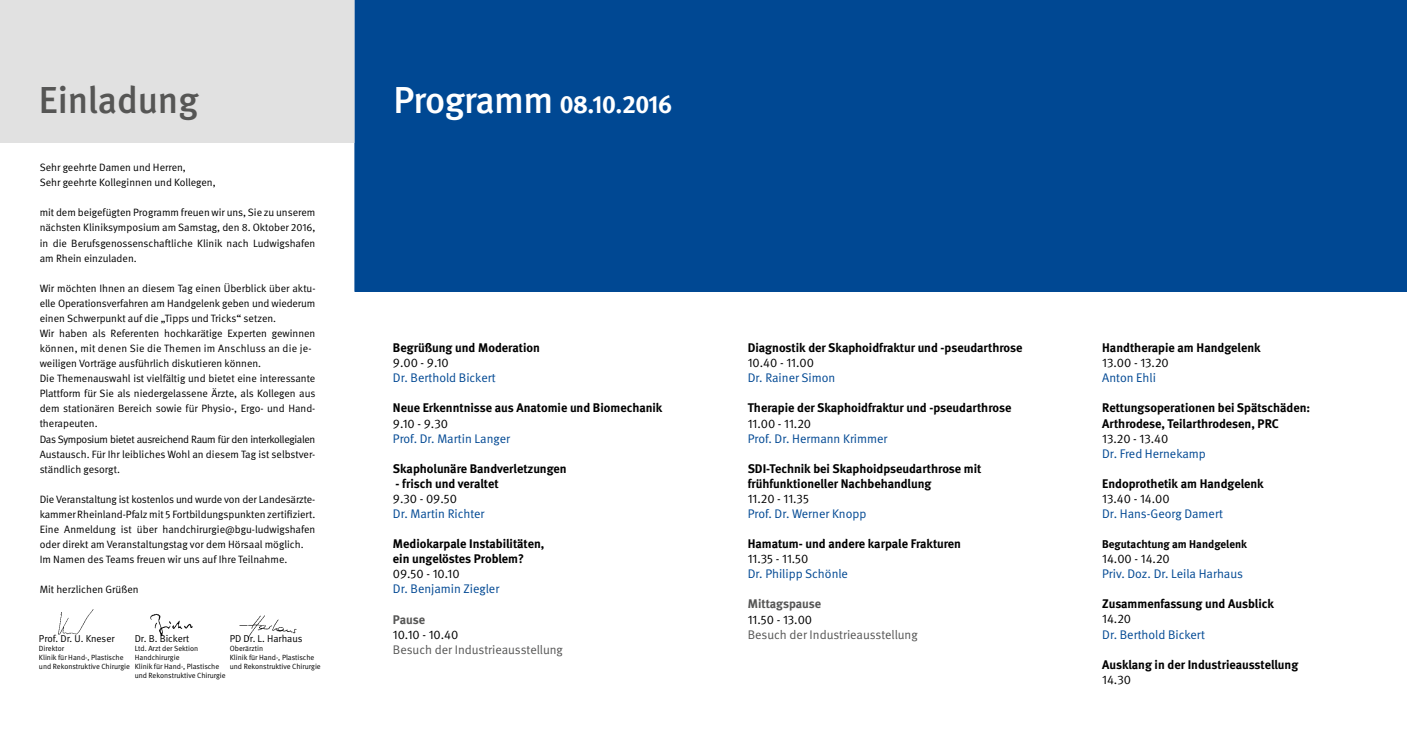
<style>
.page{position:relative;width:1407px;height:745px;background:#fff}
.page>*{position:absolute;margin:0;border:0;box-sizing:border-box;transform-origin:0 0}
.t1{font:500 37.5px "DGUV Meta";color:#565655}
.t2{font:700 25px "DGUV Meta";letter-spacing:-.02em;color:#fff}
.t3{font:700 12.5px/15.1px "DGUV Meta";color:#000}
.t4{font:12.5px "DGUV Meta";color:#004893}
.t5{font:12.5px "DGUV Meta";color:#000}
.t6{font:12.5px "DGUV Meta";color:#565655}
.t7{font:700 12.5px "DGUV Meta";color:#565655}
.t8{font:700 11.25px "DGUV Meta";color:#000}
.t9{font:10.62px/15px "DGUV Meta";color:#000}
.t10{font:10px "DGUV Meta";color:#000}
.t11{font:7.5px/9px "DGUV Meta";color:#000}
.s1{font-weight:500;font-size:37.5px}
</style>
<div class="page">
<div style="left:354px;top:0;width:1053px;height:291px;background:#004893"></div>
<div style="left:0;top:0;width:354px;height:143px;background:#e1e1e1"></div>
<img style="left:58px;top:609px;width:35px;height:25px">
<img style="left:150px;top:613px;width:43px;height:23px">
<img style="left:239px;top:615px;width:58px;height:24px">
<h1 class="t1" style="left:39px;top:78px;width:161px">Einladung</h1>
<h2 class="t2" style="left:393px;top:89px;width:280px"><span class="s1">Programm</span> 08.10.2016</h2>
<p class="t9" style="left:40px;top:160px;width:178px">Sehr geehrte Damen und Herren,<br>Sehr geehrte Kolleginnen und Kollegen,</p>
<p class="t9" style="left:40px;top:205px;width:277px;text-align:justify">mit dem beigefügten Programm freuen wir uns, Sie zu unserem nächsten Kliniksymposium am Samstag, den 8. Oktober 2016, in die Berufsgenossenschaftliche Klinik nach Ludwigshafen am Rhein einzuladen.</p>
<p class="t9" style="left:40px;top:281px;width:277px">Wir möchten Ihnen an diesem Tag einen Überblick über aktu&shy;elle Operationsverfahren am Handgelenk geben und wiederum einen Schwerpunkt auf die „Tipps und Tricks“ setzen.<br>Wir haben als Referenten hochkarätige Experten gewinnen können, mit denen Sie die Themen im Anschluss an die je&shy;weiligen Vorträge ausführlich diskutieren können.<br>Die Themenauswahl ist vielfältig und bietet eine interessante Plattform für Sie als niedergelassene Ärzte, als Kollegen aus dem stationären Bereich sowie für Physio-, Ergo- und Hand&shy;therapeuten.<br>Das Symposium bietet ausreichend Raum für den interkollegialen Austausch. Für Ihr leibliches Wohl an diesem Tag ist selbstver&shy;ständlich gesorgt.</p>
<p class="t9" style="left:40px;top:491px;width:277px">Die Veranstaltung ist kostenlos und wurde von der Landesärzte&shy;kammer Rheinland-Pfalz mit 5 Fortbildungspunkten zertifiziert.<br>Eine Anmeldung ist über handchirurgie@bgu-ludwigshafen oder direkt am Veranstaltungstag vor dem Hörsaal möglich.<br>Im Namen des Teams freuen wir uns auf Ihre Teilnahme.</p>
<p class="t9" style="left:40px;top:582px;width:100px">Mit herzlichen Grüßen</p>
<p class="t10" style="left:135px;top:632px;width:56px">Dr. B. Bickert</p>
<p class="t11" style="left:135px;top:643px;width:92px">Ltd. Arzt der Sektion<br>Handchirurgie<br>Klinik für Hand-, Plastische und Rekonstruktive Chirurgie</p>
<p class="t10" style="left:230px;top:632px;width:74px">PD Dr. L. Harhaus</p>
<p class="t11" style="left:230px;top:643px;width:92px">Oberärztin<br>Klinik für Hand-, Plastische und Rekonstruktive Chirurgie</p>
<p class="t10" style="left:39px;top:632px;width:77px">Prof. Dr. U. Kneser</p>
<p class="t11" style="left:39px;top:643px;width:92px">Direktor<br>Klinik für Hand-, Plastische und Rekonstruktive Chirurgie</p>
<p class="t3" style="left:393px;top:340px;width:149px">Begrüßung und Moderation</p>
<p class="t5" style="left:393px;top:355px;width:57px">9.00 - 9.10</p>
<p class="t4" style="left:393px;top:370px;width:104px">Dr. Berthold Bickert</p>
<p class="t3" style="left:393px;top:400px;width:271px">Neue Erkenntnisse aus Anatomie und Biomechanik</p>
<p class="t5" style="left:393px;top:415px;width:57px">9.10 - 9.30</p>
<p class="t4" style="left:393px;top:430px;width:119px">Prof. Dr. Martin Langer</p>
<p class="t3" style="left:393px;top:461px;width:175px">Skapholunäre Bandverletzungen</p>
<p class="t3" style="left:396px;top:476px;width:104px">- frisch und veraltet</p>
<p class="t5" style="left:393px;top:491px;width:66px">9.30 - 09.50</p>
<p class="t4" style="left:393px;top:506px;width:93px">Dr. Martin Richter</p>
<p class="t3" style="left:393px;top:536px;width:153px">Mediokarpale Instabilitäten, ein ungelöstes Problem?</p>
<p class="t5" style="left:393px;top:566px;width:68px">09.50 - 10.10</p>
<p class="t4" style="left:393px;top:581px;width:108px">Dr. Benjamin Ziegler</p>
<p class="t7" style="left:393px;top:611px;width:34px">Pause</p>
<p class="t5" style="left:393px;top:626px;width:67px">10.10 - 10.40</p>
<p class="t6" style="left:393px;top:641px;width:171px">Besuch der Industrieausstellung</p>
<p class="t3" style="left:748px;top:340px;width:276px">Diagnostik der Skaphoidfraktur und -pseudarthrose</p>
<p class="t5" style="left:748px;top:355px;width:68px">10.40 - 11.00</p>
<p class="t4" style="left:748px;top:370px;width:89px">Dr. Rainer Simon</p>
<p class="t3" style="left:748px;top:400px;width:265px">Therapie der Skaphoidfraktur und -pseudarthrose</p>
<p class="t5" style="left:748px;top:415px;width:65px">11.00 - 11.20</p>
<p class="t4" style="left:748px;top:431px;width:141px">Prof. Dr. Hermann Krimmer</p>
<p class="t3" style="left:748px;top:461px;width:235px">SDI-Technik bei Skaphoidpseudarthrose mit frühfunktioneller Nachbehandlung</p>
<p class="t5" style="left:748px;top:491px;width:63px">11.20 - 11.35</p>
<p class="t4" style="left:748px;top:506px;width:120px">Prof. Dr. Werner Knopp</p>
<p class="t3" style="left:748px;top:536px;width:215px">Hamatum- und andere karpale Frakturen</p>
<p class="t5" style="left:748px;top:551px;width:62px">11.35 - 11.50</p>
<p class="t4" style="left:748px;top:566px;width:102px">Dr. Philipp Schönle</p>
<p class="t7" style="left:748px;top:596px;width:75px">Mittagspause</p>
<p class="t5" style="left:748px;top:611px;width:66px">11.50 - 13.00</p>
<p class="t6" style="left:748px;top:626px;width:171px">Besuch der Industrieausstellung</p>
<p class="t3" style="left:1102px;top:340px;width:160px">Handtherapie am Handgelenk</p>
<p class="t5" style="left:1102px;top:355px;width:68px">13.00 - 13.20</p>
<p class="t4" style="left:1102px;top:370px;width:55px">Anton Ehli</p>
<p class="t3" style="left:1102px;top:401px;width:210px">Rettungsoperationen bei Spätschäden:<br>Arthrodese, Teilarthrodesen, PRC</p>
<p class="t5" style="left:1102px;top:431px;width:68px">13.20 - 13.40</p>
<p class="t4" style="left:1102px;top:446px;width:105px">Dr. Fred Hernekamp</p>
<p class="t3" style="left:1102px;top:476px;width:163px">Endoprothetik am Handgelenk</p>
<p class="t5" style="left:1102px;top:491px;width:69px">13.40 - 14.00</p>
<p class="t4" style="left:1102px;top:506px;width:122px">Dr. Hans-Georg Damert</p>
<p class="t8" style="left:1102px;top:537px;width:146px">Begutachtung am Handgelenk</p>
<p class="t5" style="left:1102px;top:551px;width:69px">14.00 - 14.20</p>
<p class="t4" style="left:1102px;top:566px;width:142px">Priv. Doz. Dr. Leila Harhaus</p>
<p class="t3" style="left:1102px;top:596px;width:173px">Zusammenfassung und Ausblick</p>
<p class="t5" style="left:1102px;top:611px;width:30px">14.20</p>
<p class="t4" style="left:1102px;top:626px;width:104px">Dr. Berthold Bickert</p>
<p class="t3" style="left:1102px;top:656px;width:198px">Ausklang in der Industrieausstellung</p>
<p class="t5" style="left:1102px;top:671px;width:30px">14.30</p>
</div>
